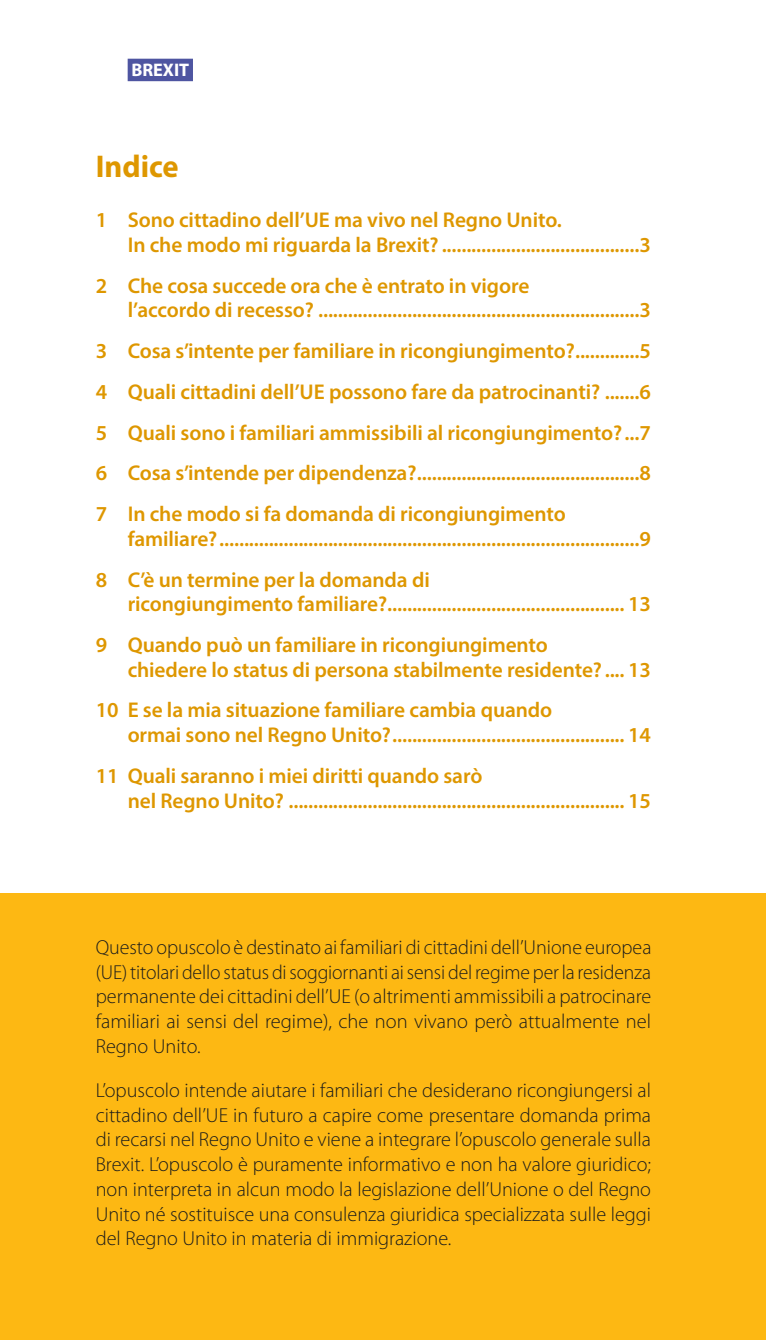
<style>
.page{position:relative;width:766px;height:1340px;background:#fff}
.page>*{position:absolute;margin:0;border:0;box-sizing:border-box;transform-origin:0 0}
.toc_title{font:700 31.5px "Myriad Pro";color:#de9700}
.t1{font:600 21.38px/24.8px "Myriad Pro";letter-spacing:-.005em;color:#de9700}
.body_intro{font:300 20.25px/24.8px "Myriad Pro";color:#1d1d1b;text-align:justify}
.body_intro_break{font:300 20.25px/24.8px "Myriad Pro";color:#1d1d1b;text-align:justify}
.t2{font:700 18.22px "Myriad Pro";color:#fff}
</style>
<div class="page">
<div style="left:128px;top:59px;width:65px;height:22px;background:#4e55a1"></div>
<div style="left:0;top:894px;width:765px;height:445px;background:#fdb813"></div>
<p class="t2" style="left:131px;top:58px;width:59px">BREXIT</p>
<p class="toc_title" style="left:96px;top:146px;width:84px">Indice</p>
<p class="t1" style="left:128px;top:207px;width:524px;text-indent:-32px">1 Sono cittadino dell’UE ma vivo nel Regno Unito.<br>In che modo mi riguarda la Brexit? ........................................3</p>
<p class="t1" style="left:128px;top:272px;width:524px;text-indent:-32px">2 Che cosa succede ora che è entrato in vigore<br>l’accordo di recesso? .................................................................3</p>
<p class="t1" style="left:96px;top:338px;width:556px">3 Cosa s’intente per familiare in ricongiungimento?.............5</p>
<p class="t1" style="left:96px;top:379px;width:556px">4 Quali cittadini dell’UE possono fare da patrocinanti? .......6</p>
<p class="t1" style="left:96px;top:419px;width:556px">5 Quali sono i familiari ammissibili al ricongiungimento?...7</p>
<p class="t1" style="left:96px;top:460px;width:556px">6 Cosa s’intende per dipendenza?.............................................8</p>
<p class="t1" style="left:128px;top:501px;width:524px;text-indent:-32px">7 In che modo si fa domanda di ricongiungimento familiare?.....................................................................................9</p>
<p class="t1" style="left:128px;top:566px;width:524px;text-indent:-32px">8 C’è un termine per la domanda di<br>ricongiungimento familiare?................................................ 13</p>
<p class="t1" style="left:128px;top:632px;width:524px;text-indent:-32px">9 Quando può un familiare in ricongiungimento<br>chiedere lo status di persona stabilmente residente? .... 13</p>
<p class="t1" style="left:128px;top:697px;width:524px;text-indent:-32px">10 E se la mia situazione familiare cambia quando<br>ormai sono nel Regno Unito?............................................... 14</p>
<p class="t1" style="left:128px;top:762px;width:524px;text-indent:-32px">11 Quali saranno i miei diritti quando sarò<br>nel Regno Unito? .................................................................... 15</p>
<p class="body_intro_break" style="left:96px;top:934px;width:557px">Questo opuscolo è destinato ai familiari di cittadini dell’Unione europea (UE) titolari dello status di soggiornanti ai sensi del regime per la residenza permanente dei cittadini dell’UE (o altrimenti ammissibili a patrocinare familiari ai sensi del regime), che non vivano però attualmente nel Regno Unito.</p>
<p class="body_intro" style="left:96px;top:1077px;width:556px">L’opuscolo intende aiutare i familiari che desiderano ricongiungersi al cittadino dell’UE in futuro a capire come presentare domanda prima di recarsi nel Regno Unito e viene a integrare l’opuscolo generale sulla Brexit. L’opuscolo è puramente informativo e non ha valore giuridico; non interpreta in alcun modo la legislazione dell’Unione o del Regno Unito né sostituisce una consulenza giuridica specializzata sulle leggi del Regno Unito in materia di immigrazione.</p>
</div>
